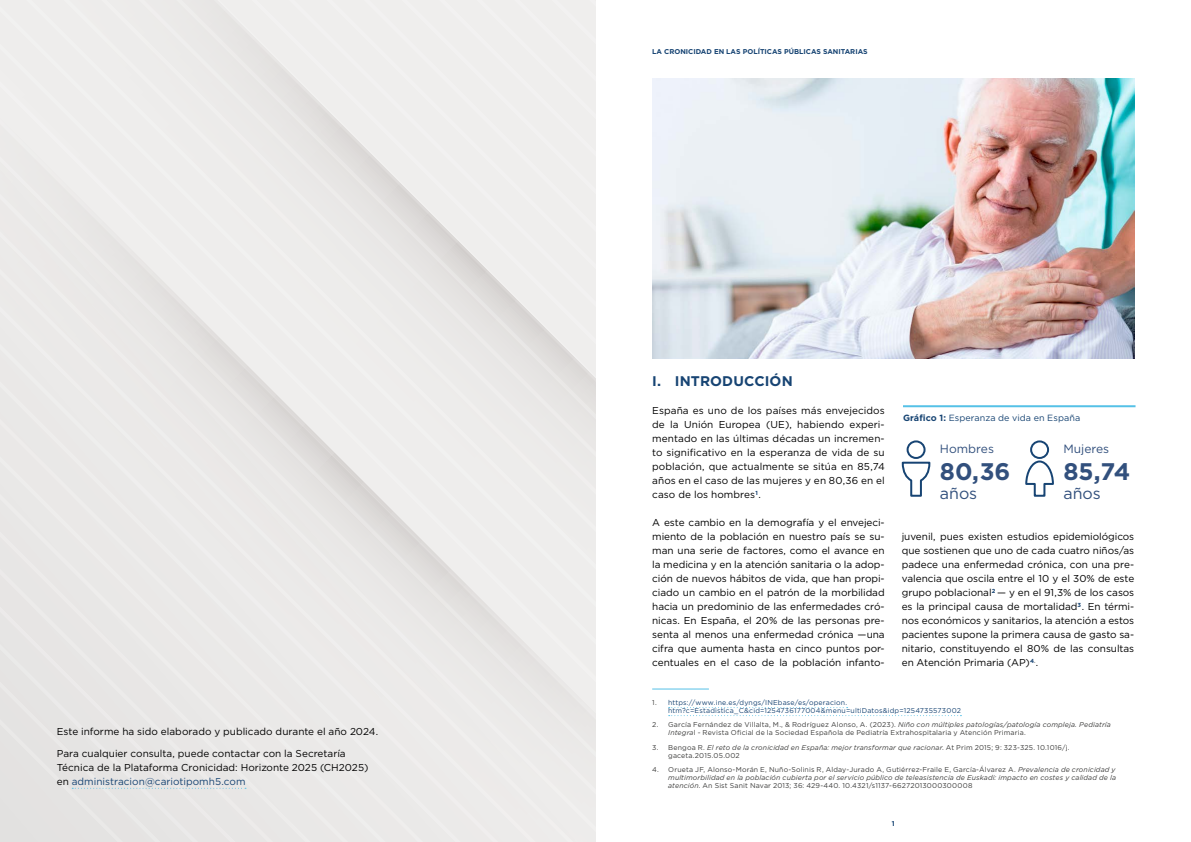
<style>
.page{position:relative;width:1191px;height:842px;background:#fff}
.page>*{position:absolute;margin:0;border:0;box-sizing:border-box;transform-origin:0 0}
.t1{font:700 24px "Gotham";color:#32507d}
.t2{font:16px "Gotham";color:#32507d}
.t3{font:700 14px "Gotham";letter-spacing:.01em;color:#174473}
.t4{font:12px "Gotham";color:#32507d}
.t5{font:10px/14px "Gotham";color:#000;text-align:justify}
.t6{font:9px "Gotham";letter-spacing:.01em;color:#174473}
.t7{font:7px/8px "Gotham";letter-spacing:.02em;color:#3c3c3b}
.t8{font:7px/8px "Gotham";letter-spacing:.02em;color:#174473}
.t9{font:700 7px "Gotham";color:#174473}
.s1{color:#174473}
.s2{font-weight:700}
.s3{color:#3c3c3b}
.s4{font-style:italic}
</style>
<div class="page">
<hr style="left:652px;top:688px;width:57px;height:1px;background:#55c1e7">
<svg style="left:668px;top:707px;width:179px;height:1px"></svg>
<svg style="left:668px;top:715px;width:293px;height:1px"></svg>
<div style="left:0;top:817px;width:595px;height:19px;background:#eae8e7"></div>
<div style="left:0;top:798px;width:595px;height:19px;background:#eae8e7"></div>
<div style="left:0;top:779px;width:595px;height:19px;background:#eae9e8"></div>
<div style="left:0;top:761px;width:595px;height:18px;background:#eae9e8"></div>
<div style="left:0;top:742px;width:595px;height:19px;background:#eae9e8"></div>
<div style="left:0;top:0;width:595px;height:742px;background:#ecebea"></div>
<svg style="left:72px;top:788px;width:174px;height:1px"></svg>
<svg style="left:1025px;top:440px;width:29px;height:57px"></svg>
<svg style="left:901px;top:440px;width:30px;height:57px"></svg>
<hr style="left:903px;top:405px;width:232px;height:2px;background:#55c1e7">
<img style="left:652px;top:78px;width:482px;height:280px">
<p class="t5" style="left:57px;top:724px;width:323px">Este informe ha sido elaborado y publicado durante el año 2024.</p>
<p class="t5" style="left:57px;top:746px;width:313px;text-align:left">Para cualquier consulta, puede contactar con la Secretaría<br>Técnica de la Plataforma Cronicidad: Horizonte 2025 (CH2025) en <span class="s1">administracion@cariotipomh5.com</span></p>
<p class="t9" style="left:652px;top:47px;width:217px">LA CRONICIDAD EN LAS POLÍTICAS PÚBLICAS SANITARIAS</p>
<h3 class="t3" style="left:652px;top:372px;width:142px">I. INTRODUCCIÓN</h3>
<p class="t5" style="left:652px;top:403px;width:234px">España es uno de los países más envejecidos de la Unión Europea (UE), habiendo experi&shy;mentado en las últimas décadas un incremen&shy;to significativo en la esperanza de vida de su población, que actualmente se sitúa en 85,74 años en el caso de las mujeres y en 80,36 en el caso de los hombres<sup>1</sup>.</p>
<p class="t5" style="left:652px;top:515px;width:234px">A este cambio en la demografía y el envejeci&shy;miento de la población en nuestro país se su&shy;man una serie de factores, como el avance en la medicina y en la atención sanitaria o la adop&shy;ción de nuevos hábitos de vida, que han propi&shy;ciado un cambio en el patrón de la morbilidad hacia un predominio de las enfermedades cró&shy;nicas. En España, el 20% de las personas pre&shy;senta al menos una enfermedad crónica —una cifra que aumenta hasta en cinco puntos por&shy;centuales en el caso de la población infanto-</p>
<p class="t6" style="left:903px;top:412px;width:179px"><span class="s2">Gráfico 1:</span> Esperanza de vida en España</p>
<p class="t4" style="left:940px;top:441px;width:56px">Hombres</p>
<h1 class="t1" style="left:940px;top:455px;width:72px">80,36</h1>
<h2 class="t2" style="left:940px;top:483px;width:39px">años</h2>
<p class="t4" style="left:1063px;top:441px;width:47px">Mujeres</p>
<h1 class="t1" style="left:1063px;top:455px;width:68px">85,74</h1>
<h2 class="t2" style="left:1063px;top:483px;width:39px">años</h2>
<p class="t5" style="left:901px;top:529px;width:234px">juvenil, pues existen estudios epidemiológicos que sostienen que uno de cada cuatro niños/as padece una enfermedad crónica, con una pre&shy;valencia que oscila entre el 10 y el 30% de este grupo poblacional<sup>2</sup> — y en el 91,3% de los casos es la principal causa de mortalidad<sup>3</sup>. En térmi&shy;nos económicos y sanitarios, la atención a estos pacientes supone la primera causa de gasto sa&shy;nitario, constituyendo el 80% de las consultas en Atención Primaria (AP)<sup>4</sup><sup>.</sup>.</p>
<p class="t8" style="left:668px;top:698px;width:294px;text-indent:-16px"><span class="s3">1.</span> https://www.ine.es/dyngs/INEbase/es/operacion. htm?c=Estadistica_C&amp;cid=1254736177004&amp;menu=ultiDatos&amp;idp=1254735573002</p>
<p class="t7" style="left:668px;top:720px;width:444px;text-indent:-16px">2. García Fernández de Villalta, M., &amp; Rodríguez Alonso, A. (2023). <span class="s4">Niño con múltiples patologías/patología compleja. Pediatría<br>Integra</span>l - Revista Oficial de la Sociedad Española de Pediatría Extrahospitalaria y Atención Primaria.</p>
<p class="t7" style="left:668px;top:743px;width:403px;text-indent:-16px">3. Bengoa R. <span class="s4">El reto de la cronicidad en España: mejor transformar que racionar</span>. At Prim 2015; 9: 323-325. 10.1016/j. gaceta.2015.05.002</p>
<p class="t7" style="left:668px;top:765px;width:449px;text-align:justify;text-indent:-16px">4. Orueta JF, Alonso-Morán E, Nuño-Solinis R, Alday-Jurado A, Gutiérrez-Fraile E, García-Álvarez A. <span class="s4">Prevalencia de cronicidad y multimorbilidad en la población cubierta por el servicio público de teleasistencia de Euskadi: impacto en costes y calidad de la atención</span>. An Sist Sanit Navar 2013; 36: 429-440. 10.4321/s1137-66272013000300008</p>
<p class="t9" style="left:891px;top:818px;width:4px">1</p>
</div>
